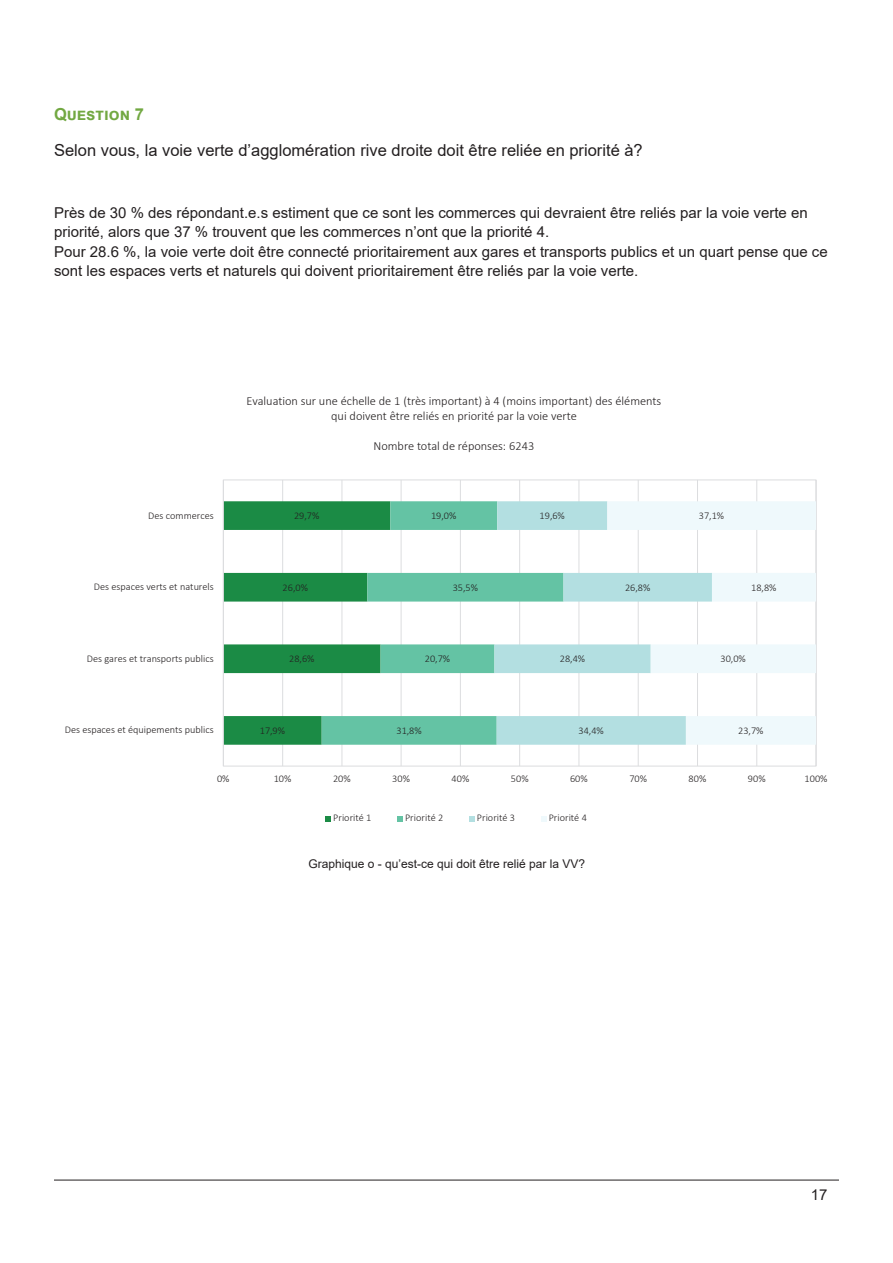
<style>
.page{position:relative;width:893px;height:1263px;background:#fff}
.page>*{position:absolute;margin:0;border:0;box-sizing:border-box;transform-origin:0 0}
.t1{font:16.5px "Arial";color:#231f20}
.t2{font:700 16.5px "Arial";color:#72a842}
.t3{font:15px/19.5px "Arial";color:#231f20}
.t4{font:300 12.3px/15px "Calibri";color:#231f20;text-align:center}
.t5{font:12px "Arial";color:#231f20}
.t6{font:300 10.2px "Calibri";color:#231f20}
</style>
<div class="page">
<hr style="left:54px;top:1180px;width:785px;height:1px;background:#231f20">
<svg style="left:223px;top:479px;width:594px;height:343px"></svg>
<p class="t2" style="left:54px;top:103px;width:91px">Question 7</p>
<p class="t1" style="left:54px;top:138px;width:590px">Selon vous, la voie verte d’agglomération rive droite doit être reliée en priorité à?</p>
<p class="t3" style="left:54px;top:203px;width:775px">Près de 30 % des répondant.e.s estiment que ce sont les commerces qui devraient être reliés par la voie verte en priorité, alors que 37 % trouvent que les commerces n’ont que la priorité 4.<br>Pour 28.6 %, la voie verte doit être connecté prioritairement aux gares et transports publics et un quart pense que ce sont les espaces verts et naturels qui doivent prioritairement être reliés par la voie verte.</p>
<p class="t4" style="left:247px;top:393px;width:416px">Evaluation sur une échelle de 1 (très important) à 4 (moins important) des éléments qui doivent être reliés en priorité par la voie verte</p>
<p class="t4" style="left:374px;top:438px;width:162px">Nombre total de réponses: 6243</p>
<p class="t6" style="left:148px;top:509px;width:67px">Des commerces</p>
<p class="t6" style="left:294px;top:509px;width:27px">29,7%</p>
<p class="t6" style="left:431px;top:509px;width:27px">19,0%</p>
<p class="t6" style="left:540px;top:509px;width:27px">19,6%</p>
<p class="t6" style="left:699px;top:509px;width:27px">37,1%</p>
<p class="t6" style="left:94px;top:580px;width:122px">Des espaces verts et naturels</p>
<p class="t6" style="left:283px;top:581px;width:27px">26,0%</p>
<p class="t6" style="left:453px;top:581px;width:27px">35,5%</p>
<p class="t6" style="left:625px;top:581px;width:27px">26,8%</p>
<p class="t6" style="left:751px;top:581px;width:27px">18,8%</p>
<p class="t6" style="left:87px;top:652px;width:128px">Des gares et transports publics</p>
<p class="t6" style="left:289px;top:652px;width:27px">28,6%</p>
<p class="t6" style="left:425px;top:652px;width:27px">20,7%</p>
<p class="t6" style="left:560px;top:652px;width:27px">28,4%</p>
<p class="t6" style="left:721px;top:652px;width:27px">30,0%</p>
<p class="t6" style="left:65px;top:723px;width:151px">Des espaces et équipements publics</p>
<p class="t6" style="left:260px;top:724px;width:27px">17,9%</p>
<p class="t6" style="left:396px;top:724px;width:27px">31,8%</p>
<p class="t6" style="left:579px;top:724px;width:27px">34,4%</p>
<p class="t6" style="left:738px;top:724px;width:27px">23,7%</p>
<p class="t6" style="left:217px;top:773px;width:14px">0%</p>
<p class="t6" style="left:274px;top:773px;width:19px">10%</p>
<p class="t6" style="left:333px;top:773px;width:19px">20%</p>
<p class="t6" style="left:392px;top:773px;width:19px">30%</p>
<p class="t6" style="left:452px;top:773px;width:19px">40%</p>
<p class="t6" style="left:511px;top:773px;width:19px">50%</p>
<p class="t6" style="left:570px;top:773px;width:19px">60%</p>
<p class="t6" style="left:629px;top:773px;width:19px">70%</p>
<p class="t6" style="left:689px;top:773px;width:19px">80%</p>
<p class="t6" style="left:748px;top:773px;width:19px">90%</p>
<p class="t6" style="left:804px;top:773px;width:24px">100%</p>
<p class="t6" style="left:333px;top:812px;width:40px">Priorité 1</p>
<p class="t6" style="left:405px;top:812px;width:40px">Priorité 2</p>
<p class="t6" style="left:477px;top:812px;width:40px">Priorité 3</p>
<p class="t6" style="left:549px;top:812px;width:40px">Priorité 4</p>
<p class="t5" style="left:308px;top:855px;width:278px">Graphique o - qu’est-ce qui doit être relié par la VV?</p>
<p class="t3" style="left:811px;top:1184px;width:18px">17</p>
</div>
